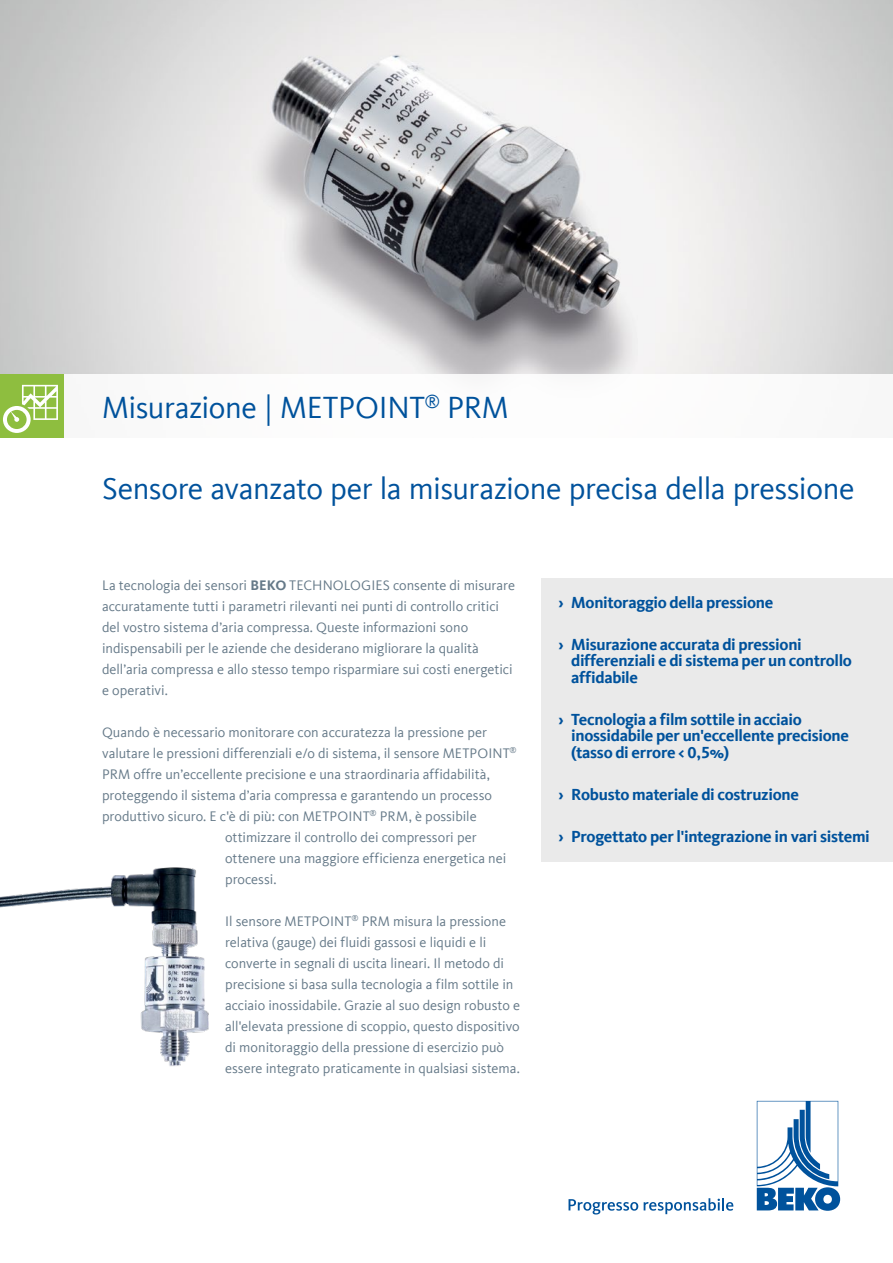
<style>
.page{position:relative;width:893px;height:1263px;background:#fff}
.page>*{position:absolute;margin:0;border:0;box-sizing:border-box;transform-origin:0 0}
.t1{font:31.5px "Kievit Offc Pro";letter-spacing:-.015em;color:#00529c}
.t2{font:700 16.5px/16.5px "Kievit Offc Pro";letter-spacing:-.02em;color:#00529c}
.t3{font:14.25px/21px "Kievit Offc Pro";color:#657988}
.s1{font-weight:700}
</style>
<div class="page">
<svg style="left:757px;top:1101px;width:83px;height:110px"></svg>
<svg style="left:568px;top:1199px;width:70px;height:15px"></svg>
<svg style="left:644px;top:1198px;width:89px;height:16px"></svg>
<img style="left:0;top:0;width:893px;height:374px">
<div style="left:0;top:374px;width:64px;height:64px;background:#8ebe3f"></div>
<svg style="left:3px;top:385px;width:55px;height:48px"></svg>
<div style="left:541px;top:578px;width:352px;height:284px;background:#eaeaea"></div>
<img style="left:0;top:867px;width:209px;height:199px">
<h1 class="t1" style="left:102px;top:389px;width:408px">Misurazione | METPOINT<sup>®</sup> PRM</h1>
<h1 class="t1" style="left:102px;top:470px;width:754px">Sensore avanzato per la misurazione precisa della pressione</h1>
<p class="t3" style="left:102px;top:574px;width:415px">La tecnologia dei sensori <span class="s1">BEKO</span> TECHNOLOGIES consente di misurare accuratamente tutti i parametri rilevanti nei punti di controllo critici del vostro sistema d’aria compressa. Queste informazioni sono indispensabili per le aziende che desiderano migliorare la qualità dell’aria compressa e allo stesso tempo risparmiare sui costi energetici e operativi.</p>
<p class="t3" style="left:102px;top:721px;width:386px">Quando è necessario monitorare con accuratezza la pressione per</p>
<p class="t3" style="left:102px;top:742px;width:416px">valutare le pressioni differenziali e/o di sistema, il sensore METPOINT<sup>®</sup></p>
<p class="t3" style="left:102px;top:763px;width:389px">PRM offre un’eccellente precisione e una straordinaria affidabilità,</p>
<p class="t3" style="left:102px;top:784px;width:392px">proteggendo il sistema d’aria compressa e garantendo un processo</p>
<p class="t3" style="left:102px;top:805px;width:376px">produttivo sicuro. E c'è di più: con METPOINT<sup>®</sup> PRM, è possibile</p>
<p class="t3" style="left:225px;top:826px;width:253px">ottimizzare il controllo dei compressori per</p>
<p class="t3" style="left:225px;top:847px;width:283px">ottenere una maggiore efficienza energetica nei</p>
<p class="t3" style="left:225px;top:868px;width:53px">processi.</p>
<p class="t3" style="left:225px;top:910px;width:296px">Il sensore METPOINT<sup>®</sup> PRM misura la pressione relativa (gauge) dei fluidi gassosi e liquidi e li converte in segnali di uscita lineari. Il metodo di precisione si basa sulla tecnologia a film sottile in acciaio inossidabile. Grazie al suo design robusto e all'elevata pressione di scoppio, questo dispositivo di monitoraggio della pressione di esercizio può essere integrato praticamente in qualsiasi sistema.</p>
<p class="t2" style="left:558px;top:594px;width:216px">› Monitoraggio della pressione</p>
<p class="t2" style="left:571px;top:636px;width:282px;text-indent:-13px">› Misurazione accurata di pressioni differenziali e di sistema per un controllo affidabile</p>
<p class="t2" style="left:571px;top:711px;width:279px;text-indent:-13px">› Tecnologia a film sottile in acciaio inossidabile per un'eccellente precisione (tasso di errore &lt; 0,5%)</p>
<p class="t2" style="left:558px;top:786px;width:242px">› Robusto materiale di costruzione</p>
<p class="t2" style="left:558px;top:828px;width:313px">› Progettato per l'integrazione in vari sistemi</p>
</div>
